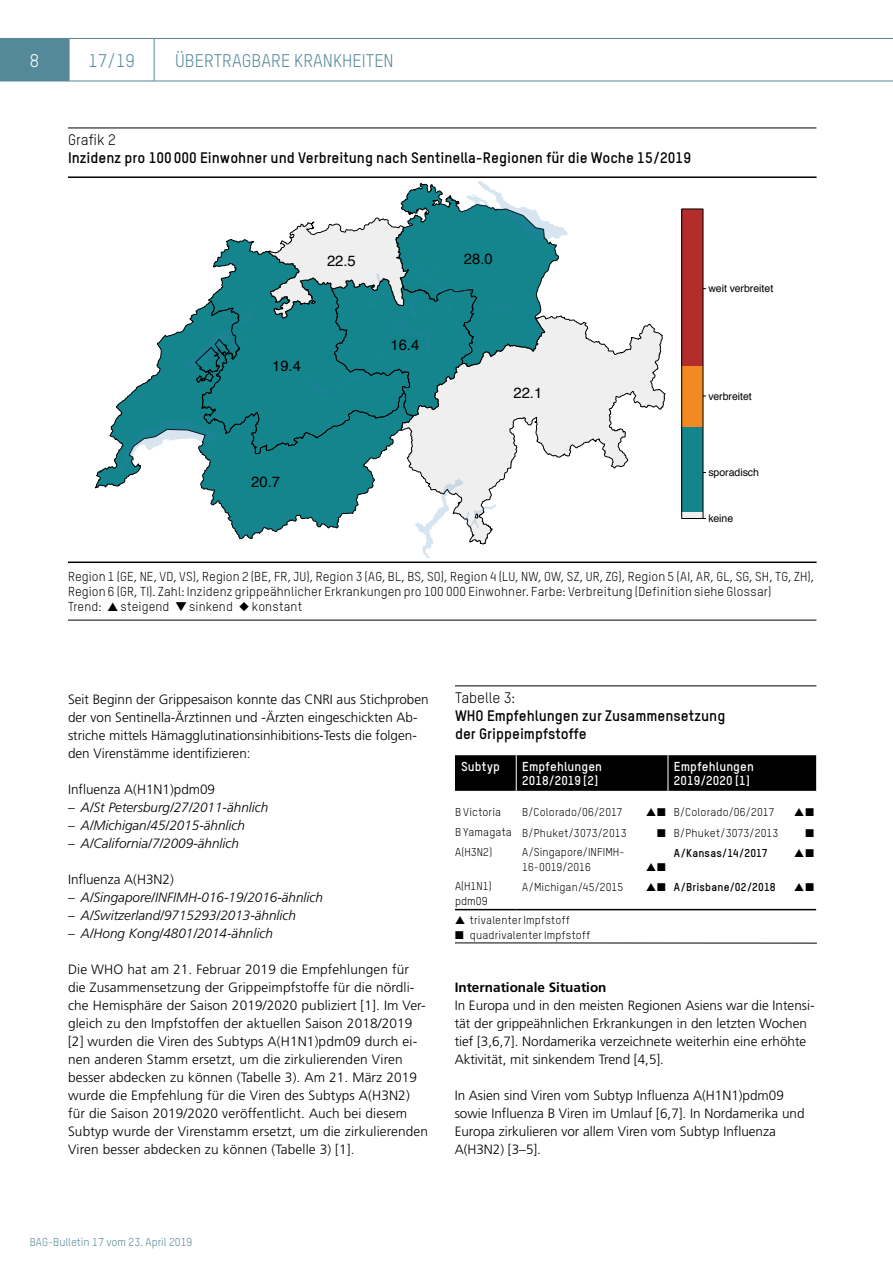
<style>
.page{position:relative;width:893px;height:1263px;background:#fff}
.page>*{position:absolute;margin:0;border:0;box-sizing:border-box;transform-origin:0 0}
.t1{font:18px "TSTAR";color:#558898}
.t2{font:18px "TSTAR";color:#fff}
.GT_CaptionTableAtTop{font:700 15px/18px "TSTAR";color:#000}
.GT_CaptionTableAtTop-2{font:15px "TSTAR";color:#000}
.t3{font:14.85px "Jlssfx Helvetica";color:#000}
.Text_Inhalte_Lauftext_Normal{font:300 13.5px/18px "Frutiger";color:#000}
.t4{font:italic 300 13.5px "Frutiger";color:#000}
.Text_Inhalte_H2_Titel_Zeckenbericht_MM{font:700 13.5px "Frutiger";color:#000}
.t5{font:12.75px/15px "TSTAR";letter-spacing:.01em;color:#000}
.Tabellen_Tabelle_Kopf_Rechts{font:700 12.75px/13.5px "TSTAR";letter-spacing:.01em;color:#fff}
.Tabellen_Tabelle_Kopf_Links{font:700 12.75px "TSTAR";letter-spacing:.025em;color:#fff}
.Tabellen_Tabellen_Rechts{font:11.25px/15px "TSTAR";letter-spacing:.015em;color:#000}
.Tabellen_Tabelle_Legende_unten{font:11.25px "TSTAR";letter-spacing:.015em;color:#000}
.Tabellen_Tabelle_Links{font:11.25px/15px "TSTAR";letter-spacing:.01em;color:#000}
.Tabellen_Tabellen_Rechts-2{font:700 11.25px "TSTAR";letter-spacing:.015em;color:#000}
.t6{font:11.25px "TSTAR";color:#558898}
.Tabellen_Tabellen_Rechts-3{font:11.25px "Zapf Dingbats Std";color:#000}
.t7{font:10.5px "Jlssfx Helvetica";color:#000}
.s1{font-style:normal}
</style>
<div class="page">
<hr style="left:69px;top:38px;width:85px;height:1px;background:#558898">
<hr style="left:69px;top:39px;width:1px;height:42px;background:#558898">
<hr style="left:154px;top:38px;width:739px;height:1px;background:#558898">
<hr style="left:154px;top:39px;width:1px;height:42px;background:#558898">
<div style="left:0;top:38px;width:69px;height:43px;background:#558898"></div>
<hr style="left:0;top:81px;width:69px;height:1px;background:#558898">
<hr style="left:69px;top:81px;width:85px;height:1px;background:#558898">
<hr style="left:154px;top:81px;width:739px;height:1px;background:#558898">
<hr style="left:68px;top:128px;width:748px;height:1px;background:#000">
<hr style="left:68px;top:620px;width:748px;height:1px;background:#000">
<hr style="left:68px;top:176px;width:749px;height:2px;background:#000">
<hr style="left:68px;top:561px;width:749px;height:2px;background:#000">
<svg style="left:568px;top:318px;width:97px;height:151px"></svg>
<svg style="left:95px;top:402px;width:25px;height:87px"></svg>
<svg style="left:120px;top:181px;width:448px;height:376px"></svg>
<div style="left:682px;top:512px;width:21px;height:6px;background:#efefef"></div>
<div style="left:682px;top:426px;width:21px;height:86px;background:#14858c"></div>
<div style="left:682px;top:365px;width:21px;height:61px;background:#f28922"></div>
<div style="left:682px;top:209px;width:21px;height:156px;background:#b52d2a"></div>
<div style="left:681px;top:209px;width:22px;height:310px;border:1px solid #000"></div>
<div style="left:455px;top:755px;width:361px;height:36px;background:#000"></div>
<hr style="left:516px;top:755px;width:1px;height:36px;background:#fff">
<hr style="left:668px;top:755px;width:1px;height:36px;background:#fff">
<hr style="left:455px;top:909px;width:61px;height:1px;background:#000">
<hr style="left:516px;top:909px;width:152px;height:1px;background:#000">
<hr style="left:668px;top:909px;width:148px;height:1px;background:#000">
<hr style="left:455px;top:943px;width:362px;height:1px;background:#000">
<hr style="left:455px;top:686px;width:361px;height:1px;background:#000">
<h1 class="t2" style="left:30px;top:49px;width:11px">8</h1>
<h1 class="t1" style="left:88px;top:49px;width:48px">17/19</h1>
<h1 class="t1" style="left:175px;top:50px;width:220px">ÜBERTRAGBARE KRANKHEITEN</h1>
<p class="GT_CaptionTableAtTop-2" style="left:68px;top:131px;width:49px">Grafik 2</p>
<p class="GT_CaptionTableAtTop" style="left:68px;top:148px;width:624px">Inzidenz pro 100000 Einwohner und Verbreitung nach Sentinella-Regionen für die Woche 15/2019</p>
<p class="t3" style="left:327px;top:249px;width:30px">22.5</p>
<p class="t3" style="left:272px;top:355px;width:30px">19.4</p>
<p class="t3" style="left:390px;top:333px;width:30px">16.4</p>
<p class="t3" style="left:251px;top:470px;width:30px">20.7</p>
<p class="t3" style="left:464px;top:248px;width:30px">28.0</p>
<p class="t3" style="left:513px;top:381px;width:30px">22.1</p>
<p class="t7" style="left:708px;top:281px;width:66px">weit verbreitet</p>
<p class="t7" style="left:708px;top:388px;width:45px">verbreitet</p>
<p class="t7" style="left:708px;top:464px;width:52px">sporadisch</p>
<p class="t7" style="left:708px;top:510px;width:26px">keine</p>
<p class="t5" style="left:68px;top:569px;width:748px">Region 1 (GE, NE, VD, VS), Region 2 (BE, FR, JU), Region 3 (AG, BL, BS, SO), Region 4 (LU, NW, OW, SZ, UR, ZG), Region 5 (AI, AR, GL, SG, SH, TG, ZH),<br>Region 6 (GR, TI). Zahl: Inzidenz grippeähnlicher Erkrankungen pro 100 000 Einwohner. Farbe: Verbreitung (Definition siehe Glossar)<br>Trend: ▲ steigend ▼ sinkend ◆ konstant</p>
<p class="Text_Inhalte_Lauftext_Normal" style="left:68px;top:690px;width:362px">Seit Beginn der Grippesaison konnte das CNRI aus Stichproben der von Sentinella-Ärztinnen und -Ärzten eingeschickten Ab&shy;striche mittels Hämagglutinationsinhibitions-Tests die folgen&shy;den Virenstämme identifizieren:</p>
<p class="Text_Inhalte_Lauftext_Normal" style="left:68px;top:780px;width:149px">Influenza A(H1N1)pdm09</p>
<p class="t4" style="left:68px;top:799px;width:202px"><span class="s1">–</span> A/St Petersburg/27/2011-ähnlich</p>
<p class="t4" style="left:68px;top:817px;width:179px"><span class="s1">–</span> A/Michigan/45/2015-ähnlich</p>
<p class="t4" style="left:68px;top:835px;width:173px"><span class="s1">–</span> A/California/7/2009-ähnlich</p>
<p class="Text_Inhalte_Lauftext_Normal" style="left:68px;top:870px;width:107px">Influenza A(H3N2)</p>
<p class="t4" style="left:68px;top:889px;width:257px"><span class="s1">–</span> A/Singapore/INFIMH-016-19/2016-ähnlich</p>
<p class="t4" style="left:68px;top:907px;width:230px"><span class="s1">–</span> A/Switzerland/9715293/2013-ähnlich</p>
<p class="t4" style="left:68px;top:925px;width:206px"><span class="s1">–</span> A/Hong Kong/4801/2014-ähnlich</p>
<p class="Text_Inhalte_Lauftext_Normal" style="left:68px;top:960px;width:362px">Die WHO hat am 21. Februar 2019 die Empfehlungen für die Zusammensetzung der Grippeimpfstoffe für die nördli&shy;che Hemisphäre der Saison 2019/2020 publiziert [1]. Im Ver&shy;gleich zu den Impfstoffen der aktuellen Saison 2018/2019 [2] wurden die Viren des Subtyps A(H1N1)pdm09 durch ei&shy;nen anderen Stamm ersetzt, um die zirkulierenden Viren besser abdecken zu können (Tabelle 3). Am 21. März 2019 wurde die Empfehlung für die Viren des Subtyps A(H3N2) für die Saison 2019/2020 veröffentlicht. Auch bei diesem Subtyp wurde der Virenstamm ersetzt, um die zirkulierenden Viren besser abdecken zu können (Tabelle 3) [1].</p>
<p class="GT_CaptionTableAtTop-2" style="left:455px;top:689px;width:62px">Tabelle 3:</p>
<p class="GT_CaptionTableAtTop" style="left:455px;top:706px;width:272px">WHO Empfehlungen zur Zusammensetzung der Grippeimpfstoffe</p>
<p class="Tabellen_Tabelle_Kopf_Links" style="left:461px;top:758px;width:41px">Subtyp</p>
<p class="Tabellen_Tabelle_Kopf_Rechts" style="left:522px;top:759px;width:81px">Empfehlungen<br>2018/2019 [2]</p>
<p class="Tabellen_Tabelle_Kopf_Rechts" style="left:674px;top:759px;width:81px">Empfehlungen<br>2019/2020 [1]</p>
<p class="Tabellen_Tabelle_Links" style="left:455px;top:804px;width:48px">B Victoria</p>
<p class="Tabellen_Tabellen_Rechts" style="left:522px;top:804px;width:102px">B/Colorado/06/2017</p>
<p class="Tabellen_Tabellen_Rechts" style="left:674px;top:804px;width:102px">B/Colorado/06/2017</p>
<p class="Tabellen_Tabelle_Links" style="left:455px;top:824px;width:58px">B Yamagata</p>
<p class="Tabellen_Tabellen_Rechts" style="left:522px;top:825px;width:106px">B/Phuket/3073/2013</p>
<p class="Tabellen_Tabellen_Rechts-3" style="left:657px;top:827px;width:10px">■</p>
<p class="Tabellen_Tabellen_Rechts" style="left:674px;top:825px;width:106px">B/Phuket/3073/2013</p>
<p class="Tabellen_Tabellen_Rechts-3" style="left:805px;top:827px;width:10px">■</p>
<p class="Tabellen_Tabelle_Links" style="left:455px;top:844px;width:39px">A(H3N2)</p>
<p class="Tabellen_Tabellen_Rechts" style="left:522px;top:844px;width:104px">A/Singapore/INFIMH-<br>16-0019/2016</p>
<p class="Tabellen_Tabellen_Rechts-2" style="left:674px;top:846px;width:95px">A/Kansas/14/2017</p>
<p class="Tabellen_Tabelle_Links" style="left:455px;top:878px;width:38px">A(H1N1) pdm09</p>
<p class="Tabellen_Tabellen_Rechts" style="left:522px;top:879px;width:103px">A/Michigan/45/2015</p>
<p class="Tabellen_Tabellen_Rechts-2" style="left:674px;top:879px;width:103px">A/Brisbane/02/2018</p>
<p class="Tabellen_Tabelle_Legende_unten" style="left:455px;top:913px;width:116px">▲ trivalenter Impfstoff</p>
<p class="Tabellen_Tabelle_Legende_unten" style="left:455px;top:928px;width:137px">■ quadrivalenter Impfstoff</p>
<h3 class="Text_Inhalte_H2_Titel_Zeckenbericht_MM" style="left:455px;top:979px;width:153px">Internationale Situation</h3>
<p class="Text_Inhalte_Lauftext_Normal" style="left:455px;top:996px;width:361px">In Europa und in den meisten Regionen Asiens war die Intensi&shy;tät der grippeähnlichen Erkrankungen in den letzten Wochen tief [3,6,7]. Nordamerika verzeichnete weiterhin eine erhöhte Aktivität, mit sinkendem Trend [4,5].</p>
<p class="Text_Inhalte_Lauftext_Normal" style="left:455px;top:1086px;width:351px">In Asien sind Viren vom Subtyp Influenza A(H1N1)pdm09 sowie Influenza B Viren im Umlauf [6,7]. In Nordamerika und Europa zirkulieren vor allem Viren vom Subtyp Influenza A(H3N2) [3–5].</p>
<p class="t6" style="left:30px;top:1235px;width:164px">BAG-Bulletin 17 vom 23. April 2019</p>
</div>
